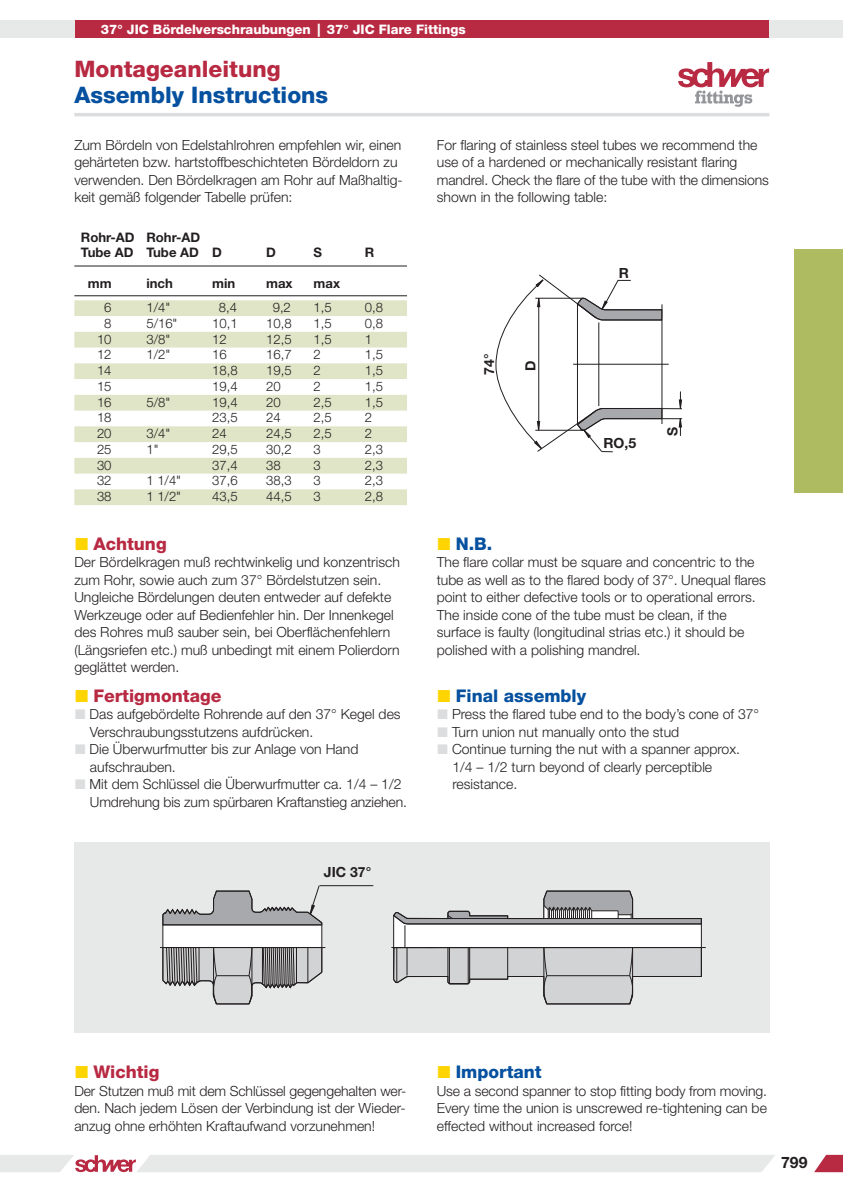
<style>
.page{position:relative;width:843px;height:1192px;background:#fff}
.page>*{position:absolute;margin:0;border:0;box-sizing:border-box;transform-origin:0 0}
.t1{font:800 22.75px "Helvetica Neue";color:#05509f}
.t2{font:800 22.75px "Helvetica Neue";color:#b82942}
.t3{font:800 17.5px "Helvetica Neue";color:#b82942}
.t4{font:800 17.5px "Helvetica Neue";color:#05509f}
.t5{font:700 15.75px "Helvetica Neue";color:#231f20}
.t6{font:300 14px/17.5px "Helvetica Neue";color:#231f20}
.t7{font:700 14px "Helvetica Neue";color:#231f20}
.t8{font:300 13.12px "Helvetica Neue";color:#231f20}
.t9{font:800 13.12px "Helvetica Neue";color:#fff}
.t10{font:700 13.12px/14.9px "Helvetica Neue";color:#231f20}
.s1{font-family:"European Pi Three";font-weight:400;color:#fed401}
.s2{font-family:"European Pi Three";font-weight:400;color:#dcddde}
</style>
<div class="page">
<div style="left:74px;top:21px;width:695px;height:17px;background:#b82942"></div>
<div style="left:769px;top:21px;width:73px;height:17px;background:#e7e8e8"></div>
<div style="left:0;top:21px;width:74px;height:17px;background:#e7e8e8"></div>
<svg style="left:0;top:1155px;width:775px;height:17px;background:#e6e2e3"></svg>
<svg style="left:814px;top:1154px;width:28px;height:18px"></svg>
<hr style="left:74px;top:113px;width:695px;height:3px;background:#dcddde">
<div style="left:794px;top:249px;width:48px;height:243px;background:#aebb60"></div>
<div style="left:74px;top:300px;width:333px;height:16px;background:#e0e5c7"></div>
<div style="left:74px;top:332px;width:333px;height:15px;background:#e0e5c7"></div>
<div style="left:74px;top:363px;width:333px;height:16px;background:#e0e5c7"></div>
<div style="left:74px;top:395px;width:333px;height:15px;background:#e0e5c7"></div>
<div style="left:74px;top:426px;width:333px;height:16px;background:#e0e5c7"></div>
<div style="left:74px;top:458px;width:333px;height:15px;background:#e0e5c7"></div>
<div style="left:74px;top:489px;width:333px;height:16px;background:#e0e5c7"></div>
<hr style="left:74px;top:265px;width:333px;height:1px;background:#231f20">
<hr style="left:74px;top:295px;width:333px;height:1px;background:#231f20">
<svg style="left:495px;top:274px;width:187px;height:178px"></svg>
<div style="left:74px;top:842px;width:695px;height:190px;background:#e7e8e8"></div>
<svg style="left:391px;top:890px;width:314px;height:114px"></svg>
<hr style="left:319px;top:885px;width:54px;height:1px;background:#221e1f">
<svg style="left:160px;top:885px;width:165px;height:119px"></svg>
<svg style="left:678px;top:62px;width:91px;height:45px"></svg>
<p class="t9" style="left:101px;top:24px;width:366px">37° JIC Bördelverschraubungen | 37° JIC Flare Fittings</p>
<h1 class="t2" style="left:74px;top:60px;width:208px">Montageanleitung</h1>
<h1 class="t1" style="left:74px;top:87px;width:255px">Assembly Instructions</h1>
<p class="t6" style="left:74px;top:137px;width:330px">Zum Bördeln von Edelstahlrohren empfehlen wir, einen gehärteten bzw. hartstoffbeschichteten Bördeldorn zu verwenden. Den Bördelkragen am Rohr auf Maßhaltig&shy;keit gemäß folgender Tabelle prüfen:</p>
<p class="t6" style="left:436px;top:137px;width:333px">For flaring of stainless steel tubes we recommend the use of a hardened or mechanically resistant flaring mandrel. Check the flare of the tube with the dimensions shown in the following table:</p>
<p class="t10" style="left:81px;top:231px;width:142px">Rohr-AD Rohr-AD<br>Tube AD Tube AD D</p>
<p class="t10" style="left:266px;top:246px;width:11px">D</p>
<p class="t10" style="left:313px;top:246px;width:10px">S</p>
<p class="t10" style="left:365px;top:246px;width:11px">R</p>
<p class="t10" style="left:88px;top:277px;width:25px">mm</p>
<p class="t10" style="left:146px;top:277px;width:28px">inch</p>
<p class="t10" style="left:212px;top:277px;width:25px">min</p>
<p class="t10" style="left:266px;top:277px;width:28px">max</p>
<p class="t10" style="left:313px;top:277px;width:28px">max</p>
<p class="t8" style="left:104px;top:303px;width:9px">6</p>
<p class="t8" style="left:146px;top:303px;width:25px">1/4"</p>
<p class="t8" style="left:219px;top:303px;width:20px">8,4</p>
<p class="t8" style="left:272px;top:303px;width:20px">9,2</p>
<p class="t8" style="left:313px;top:303px;width:20px">1,5</p>
<p class="t8" style="left:365px;top:303px;width:20px">0,8</p>
<p class="t8" style="left:104px;top:318px;width:9px">8</p>
<p class="t8" style="left:146px;top:318px;width:33px">5/16"</p>
<p class="t8" style="left:212px;top:318px;width:27px">10,1</p>
<p class="t8" style="left:266px;top:318px;width:27px">10,8</p>
<p class="t8" style="left:313px;top:318px;width:20px">1,5</p>
<p class="t8" style="left:365px;top:318px;width:20px">0,8</p>
<p class="t8" style="left:97px;top:334px;width:16px">10</p>
<p class="t8" style="left:146px;top:334px;width:25px">3/8"</p>
<p class="t8" style="left:212px;top:334px;width:16px">12</p>
<p class="t8" style="left:266px;top:334px;width:27px">12,5</p>
<p class="t8" style="left:313px;top:334px;width:20px">1,5</p>
<p class="t8" style="left:365px;top:334px;width:9px">1</p>
<p class="t8" style="left:97px;top:350px;width:16px">12</p>
<p class="t8" style="left:146px;top:350px;width:25px">1/2"</p>
<p class="t8" style="left:212px;top:350px;width:16px">16</p>
<p class="t8" style="left:266px;top:350px;width:27px">16,7</p>
<p class="t8" style="left:313px;top:350px;width:9px">2</p>
<p class="t8" style="left:365px;top:350px;width:20px">1,5</p>
<p class="t8" style="left:97px;top:366px;width:16px">14</p>
<p class="t8" style="left:212px;top:366px;width:27px">18,8</p>
<p class="t8" style="left:266px;top:366px;width:27px">19,5</p>
<p class="t8" style="left:313px;top:366px;width:9px">2</p>
<p class="t8" style="left:365px;top:366px;width:20px">1,5</p>
<p class="t8" style="left:97px;top:381px;width:16px">15</p>
<p class="t8" style="left:212px;top:381px;width:27px">19,4</p>
<p class="t8" style="left:266px;top:381px;width:16px">20</p>
<p class="t8" style="left:313px;top:381px;width:9px">2</p>
<p class="t8" style="left:365px;top:381px;width:20px">1,5</p>
<p class="t8" style="left:97px;top:397px;width:16px">16</p>
<p class="t8" style="left:146px;top:397px;width:25px">5/8"</p>
<p class="t8" style="left:212px;top:397px;width:27px">19,4</p>
<p class="t8" style="left:266px;top:397px;width:16px">20</p>
<p class="t8" style="left:313px;top:397px;width:20px">2,5</p>
<p class="t8" style="left:365px;top:397px;width:20px">1,5</p>
<p class="t8" style="left:97px;top:413px;width:16px">18</p>
<p class="t8" style="left:212px;top:413px;width:27px">23,5</p>
<p class="t8" style="left:266px;top:413px;width:16px">24</p>
<p class="t8" style="left:313px;top:413px;width:20px">2,5</p>
<p class="t8" style="left:365px;top:413px;width:9px">2</p>
<p class="t8" style="left:97px;top:429px;width:16px">20</p>
<p class="t8" style="left:146px;top:429px;width:25px">3/4"</p>
<p class="t8" style="left:212px;top:429px;width:16px">24</p>
<p class="t8" style="left:266px;top:429px;width:27px">24,5</p>
<p class="t8" style="left:313px;top:429px;width:20px">2,5</p>
<p class="t8" style="left:365px;top:429px;width:9px">2</p>
<p class="t8" style="left:97px;top:444px;width:16px">25</p>
<p class="t8" style="left:146px;top:444px;width:14px">1"</p>
<p class="t8" style="left:212px;top:444px;width:27px">29,5</p>
<p class="t8" style="left:266px;top:444px;width:27px">30,2</p>
<p class="t8" style="left:313px;top:444px;width:9px">3</p>
<p class="t8" style="left:365px;top:444px;width:20px">2,3</p>
<p class="t8" style="left:97px;top:460px;width:16px">30</p>
<p class="t8" style="left:212px;top:460px;width:27px">37,4</p>
<p class="t8" style="left:266px;top:460px;width:16px">38</p>
<p class="t8" style="left:313px;top:460px;width:9px">3</p>
<p class="t8" style="left:365px;top:460px;width:20px">2,3</p>
<p class="t8" style="left:97px;top:476px;width:16px">32</p>
<p class="t8" style="left:146px;top:476px;width:36px">1 1/4"</p>
<p class="t8" style="left:212px;top:476px;width:27px">37,6</p>
<p class="t8" style="left:266px;top:476px;width:27px">38,3</p>
<p class="t8" style="left:313px;top:476px;width:9px">3</p>
<p class="t8" style="left:365px;top:476px;width:20px">2,3</p>
<p class="t8" style="left:97px;top:492px;width:16px">38</p>
<p class="t8" style="left:146px;top:492px;width:36px">1 1/2"</p>
<p class="t8" style="left:212px;top:492px;width:27px">43,5</p>
<p class="t8" style="left:266px;top:492px;width:27px">44,5</p>
<p class="t8" style="left:313px;top:492px;width:9px">3</p>
<p class="t8" style="left:365px;top:492px;width:20px">2,8</p>
<p class="t3" style="left:74px;top:537px;width:94px"><span class="s1">-</span> Achtung</p>
<p class="t6" style="left:74px;top:554px;width:327px">Der Bördelkragen muß rechtwinkelig und konzentrisch zum Rohr, sowie auch zum 37° Bördelstutzen sein.<br>Ungleiche Bördelungen deuten entweder auf defekte Werkzeuge oder auf Bedienfehler hin. Der Innenkegel des Rohres muß sauber sein, bei Oberflächenfehlern (Längsriefen etc.) muß unbedingt mit einem Polierdorn geglättet werden.</p>
<p class="t3" style="left:74px;top:689px;width:148px"><span class="s1">-</span> Fertigmontage</p>
<p class="t6" style="left:90px;top:707px;width:312px;text-indent:-16px"><span class="s2">-</span> Das aufgebördelte Rohrende auf den 37° Kegel des<br>Verschraubungsstutzens aufdrücken.</p>
<p class="t6" style="left:90px;top:742px;width:270px;text-indent:-16px"><span class="s2">-</span> Die Überwurfmutter bis zur Anlage von Hand aufschrauben.</p>
<p class="t6" style="left:90px;top:777px;width:318px;text-indent:-16px"><span class="s2">-</span> Mit dem Schlüssel die Überwurfmutter ca. 1/4 – 1/2<br>Umdrehung bis zum spürbaren Kraftanstieg anziehen.</p>
<p class="t7" style="left:324px;top:867px;width:49px">JIC 37°</p>
<p class="t7" style="left:484px;top:374px;width:23px;rotate:-90deg">74°</p>
<p class="t7" style="left:525px;top:371px;width:12px;rotate:-90deg">D</p>
<p class="t7" style="left:618px;top:267px;width:12px">R</p>
<p class="t7" style="left:603px;top:438px;width:34px">RO,5</p>
<p class="t7" style="left:667px;top:436px;width:11px;rotate:-90deg">S</p>
<p class="t4" style="left:436px;top:537px;width:57px"><span class="s1">-</span> N.B.</p>
<p class="t6" style="left:436px;top:554px;width:330px">The flare collar must be square and concentric to the tube as well as to the flared body of 37°. Unequal flares point to either defective tools or to operational errors.<br>The inside cone of the tube must be clean, if the surface is faulty (longitudinal strias etc.) it should be polished with a polishing mandrel.</p>
<p class="t4" style="left:436px;top:689px;width:151px"><span class="s1">-</span> Final assembly</p>
<p class="t6" style="left:436px;top:707px;width:324px"><span class="s2">-</span> Press the flared tube end to the body’s cone of 37°</p>
<p class="t6" style="left:436px;top:724px;width:244px"><span class="s2">-</span> Turn union nut manually onto the stud</p>
<p class="t6" style="left:452px;top:742px;width:289px;text-indent:-16px"><span class="s2">-</span> Continue turning the nut with a spanner approx.<br>1/4 – 1/2 turn beyond of clearly perceptible resistance.</p>
<p class="t3" style="left:74px;top:1065px;width:87px"><span class="s1">-</span> Wichtig</p>
<p class="t6" style="left:74px;top:1083px;width:333px;text-align:justify">Der Stutzen muß mit dem Schlüssel gegengehalten wer&shy;den. Nach jedem Lösen der Verbindung ist der Wieder&shy;anzug ohne erhöhten Kraftaufwand vorzunehmen!</p>
<p class="t4" style="left:436px;top:1065px;width:106px"><span class="s1">-</span> Important</p>
<p class="t6" style="left:436px;top:1083px;width:331px;text-align:justify">Use a second spanner to stop fitting body from moving.<br>Every time the union is unscrewed re-tightening can be effected without increased force!</p>
<p class="t5" style="left:780px;top:1156px;width:28px">799</p>
</div>
